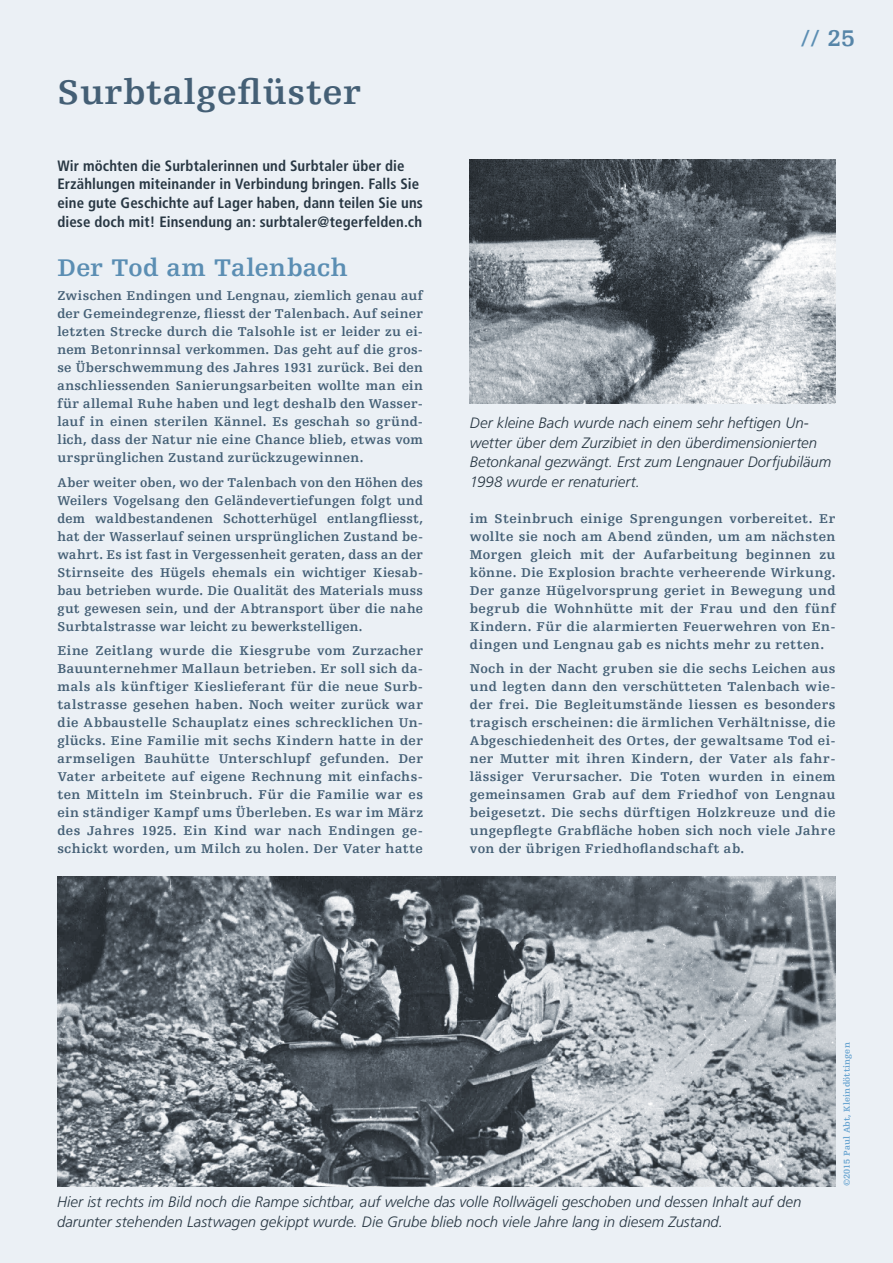
<style>
.page{position:relative;width:893px;height:1263px;background:#ebf0f5}
.page>*{position:absolute;margin:0;border:0;box-sizing:border-box;transform-origin:0 0}
.t1{font:700 36px "Egyptienne FLT";letter-spacing:.02em;color:#445f75}
.t2{font:700 25.5px "Egyptienne FLT";letter-spacing:.02em;color:#5b8eb3}
.t3{font:700 24px "Egyptienne FLT";color:#5b8eb3}
.t4{font:italic 300 15px/19.5px "Frutiger";color:#283743}
.t5{font:700 condensed 15px/18.8px "Frutiger";letter-spacing:.01em;color:#283743}
.t6{font:700 13.5px/18px "Egyptienne FLT";letter-spacing:.02em;color:#445f75;text-align:justify}
.t7{font:700 9px "Egyptienne FLT";letter-spacing:.02em;color:#6aa5d1}
.s1{color:#5685a8}
</style>
<div class="page">
<img style="left:57px;top:876px;width:779px;height:310px">
<img style="left:470px;top:159px;width:366px;height:245px">
<h1 class="t1" style="left:57px;top:72px;width:306px">Surbtalgeflüster</h1>
<p class="t5" style="left:57px;top:156px;width:367px">Wir möchten die Surbtalerinnen und Surbtaler über die Erzählungen miteinander in Verbindung bringen. Falls Sie eine gute Geschichte auf Lager haben, dann teilen Sie uns diese doch mit! Einsendung an: surbtaler@tegerfelden.ch</p>
<h2 class="t2" style="left:57px;top:253px;width:292px">Der Tod am Talenbach</h2>
<p class="t6" style="left:57px;top:287px;width:367px">Zwischen Endingen und Lengnau, ziemlich genau auf der Gemeindegrenze, fliesst der Talenbach. Auf seiner letzten Strecke durch die Talsohle ist er leider zu ei&shy;nem Betonrinnsal verkommen. Das geht auf die gros&shy;se Überschwemmung des Jahres 1931 zurück. Bei den anschliessenden Sanierungsarbeiten wollte man ein für allemal Ruhe haben und legt deshalb den Wasser&shy;lauf in einen sterilen Kännel. Es geschah so gründ&shy;lich, dass der Natur nie eine Chance blieb, etwas vom ursprünglichen Zustand zurückzugewinnen.</p>
<p class="t6" style="left:57px;top:473px;width:367px">Aber weiter oben, wo der Talenbach von den Höhen des Weilers Vogelsang den Geländevertiefungen folgt und dem waldbestandenen Schotterhügel entlangfliesst, hat der Wasserlauf seinen ursprünglichen Zustand be&shy;wahrt. Es ist fast in Vergessenheit geraten, dass an der Stirnseite des Hügels ehemals ein wichtiger Kiesab&shy;bau betrieben wurde. Die Qualität des Materials muss gut gewesen sein, und der Abtransport über die nahe Surbtalstrasse war leicht zu bewerkstelligen.</p>
<p class="t6" style="left:57px;top:642px;width:367px">Eine Zeitlang wurde die Kiesgrube vom Zurzacher Bauunternehmer Mallaun betrieben. Er soll sich da&shy;mals als künftiger Kieslieferant für die neue Surb&shy;talstrasse gesehen haben. Noch weiter zurück war die Abbaustelle Schauplatz eines schrecklichen Un&shy;glücks. Eine Familie mit sechs Kindern hatte in der armseligen Bauhütte Unterschlupf gefunden. Der Vater arbeitete auf eigene Rechnung mit einfachs&shy;ten Mitteln im Steinbruch. Für die Familie war es ein ständiger Kampf ums Überleben. Es war im März des Jahres 1925. Ein Kind war nach Endingen ge&shy;schickt worden, um Milch zu holen. Der Vater hatte</p>
<h3 class="t3" style="left:801px;top:25px;width:55px">// <span class="s1">25</span></h3>
<p class="t4" style="left:470px;top:413px;width:363px">Der kleine Bach wurde nach einem sehr heftigen Un&shy;wetter über dem Zurzibiet in den überdimensionierten Betonkanal gezwängt. Erst zum Lengnauer Dorfjubiläum 1998 wurde er renaturiert.</p>
<p class="t6" style="left:470px;top:509px;width:367px">im Steinbruch einige Sprengungen vorbereitet. Er wollte sie noch am Abend zünden, um am nächsten Morgen gleich mit der Aufarbeitung beginnen zu könne. Die Explosion brachte verheerende Wirkung.<br>Der ganze Hügelvorsprung geriet in Bewegung und begrub die Wohnhütte mit der Frau und den fünf Kindern. Für die alarmierten Feuerwehren von En&shy;dingen und Lengnau gab es nichts mehr zu retten.</p>
<p class="t6" style="left:470px;top:660px;width:367px">Noch in der Nacht gruben sie die sechs Leichen aus und legten dann den verschütteten Talenbach wie&shy;der frei. Die Begleitumstände liessen es besonders tragisch erscheinen: die ärmlichen Verhältnisse, die Abgeschiedenheit des Ortes, der gewaltsame Tod ei&shy;ner Mutter mit ihren Kindern, der Vater als fahr&shy;lässiger Verursacher. Die Toten wurden in einem gemeinsamen Grab auf dem Friedhof von Lengnau beigesetzt. Die sechs dürftigen Holzkreuze und die ungepflegte Grabfläche hoben sich noch viele Jahre von der übrigen Friedhoflandschaft ab.</p>
<p class="t7" style="left:842px;top:1186px;width:146px;rotate:-90deg">©2015 Paul Abt, Kleindöttingen</p>
<p class="t4" style="left:57px;top:1192px;width:746px">Hier ist rechts im Bild noch die Rampe sichtbar, auf welche das volle Rollwägeli geschoben und dessen Inhalt auf den darunter stehenden Lastwagen gekippt wurde. Die Grube blieb noch viele Jahre lang in diesem Zustand.</p>
</div>
